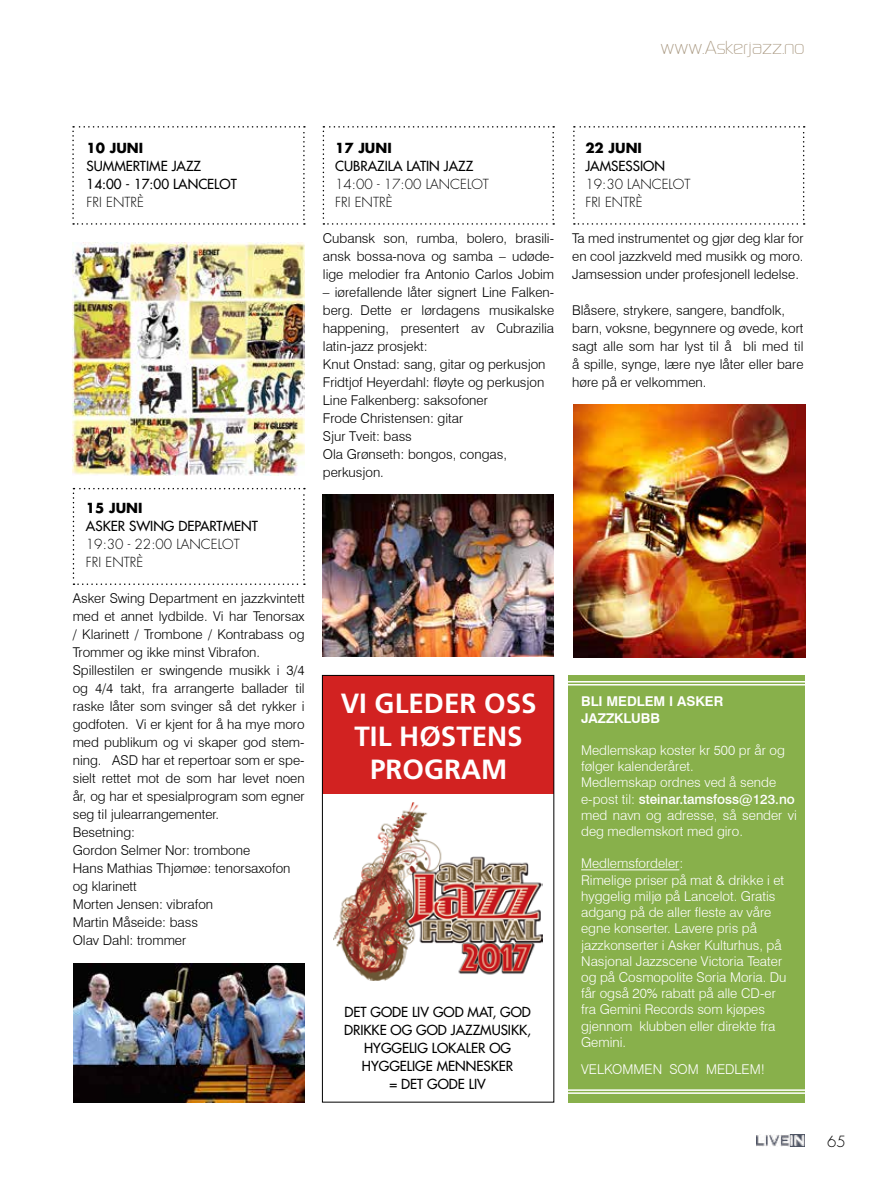
<style>
.page{position:relative;width:885px;height:1183px;background:#fff}
.page>*{position:absolute;margin:0;border:0;box-sizing:border-box;transform-origin:0 0}
.t1{font:700 27.75px/33.3px "Frutiger";color:#fff;text-align:center}
.t2{font:100 16.5px "Sol";color:#a6957d}
.t3{font:300 15px "Futura Std";color:#000}
.t4{font:300 13.5px/18px "Swiss 721 BT";color:#000}
.t5{font:300 13.5px/16.2px "Swiss 721 BT";color:#fff}
.t6{font:500 13.5px/18px "Futura Std";color:#000}
.t7{font:300 13.5px/18px "Futura Std";color:#000}
.t8{font:700 13.5px "Futura Std";color:#000}
.t9{font:700 13.5px/16.2px "Swiss 721 BT";color:#fff}
.s1{font-weight:500}
</style>
<div class="page">
<div style="left:322px;top:675px;width:231px;height:118px;background:#d22221"></div>
<svg style="left:72px;top:126px;width:233px;height:99px"></svg>
<img style="left:72px;top:243px;width:232px;height:232px">
<svg style="left:73px;top:488px;width:232px;height:97px"></svg>
<svg style="left:322px;top:126px;width:232px;height:99px"></svg>
<img style="left:322px;top:494px;width:231px;height:162px">
<img style="left:73px;top:963px;width:231px;height:138px">
<svg style="left:573px;top:126px;width:231px;height:99px"></svg>
<img style="left:573px;top:405px;width:232px;height:252px">
<div style="left:322px;top:675px;width:232px;height:427px;border:1px solid #000"></div>
<img style="left:333px;top:802px;width:209px;height:177px">
<div style="left:568px;top:675px;width:237px;height:426px;background:#88b04b"></div>
<hr style="left:581px;top:869px;width:98px;height:1px;background:#fff">
<div style="left:563px;top:680px;width:249px;height:5px;border:2px solid #fff"></div>
<div style="left:563px;top:1089px;width:247px;height:4px;border:2px solid #fff"></div>
<img style="left:756px;top:1134px;width:48px;height:11px">
<p class="t2" style="left:660px;top:37px;width:145px">www.Askerjazz.no</p>
<p class="t8" style="left:87px;top:138px;width:58px">10 JUNI</p>
<p class="t6" style="left:87px;top:157px;width:152px">SUMMERTIME JAZZ<br>14:00 - 17:00 LANCELOT</p>
<p class="t7" style="left:87px;top:193px;width:59px">FRI ENTRÈ</p>
<p class="t8" style="left:86px;top:498px;width:58px">15 JUNI</p>
<p class="t6" style="left:86px;top:517px;width:173px">ASKER SWING DEPARTMENT</p>
<p class="t7" style="left:86px;top:535px;width:155px">19:30 - 22:00 LANCELOT<br>FRI ENTRÈ</p>
<p class="t4" style="left:73px;top:589px;width:233px">Asker Swing Department en jazzkvintett med et annet lydbilde. Vi har Tenorsax / Klarinett / Trombone / Kontrabass og<br>Trommer og ikke minst Vibrafon.<br>Spillestilen er swingende musikk i 3/4 og 4/4 takt, fra arrangerte ballader til raske låter som svinger så det rykker i godfoten. Vi er kjent for å ha mye moro med publikum og vi skaper god stem&shy;ning.    ASD har et repertoar som er spe&shy;sielt rettet mot de som har levet noen år, og har et spesialprogram som egner seg til julearrangementer.<br>Besetning:<br>Gordon Selmer Nor: trombone<br>Hans Mathias Thjømøe: tenorsaxofon og klarinett<br>Morten Jensen: vibrafon<br>Martin Måseide: bass<br>Olav Dahl: trommer</p>
<p class="t8" style="left:335px;top:138px;width:58px">17 JUNI</p>
<p class="t6" style="left:335px;top:157px;width:139px">CUBRAZILA LATIN JAZZ</p>
<p class="t7" style="left:335px;top:175px;width:155px">14:00 - 17:00 LANCELOT<br>FRI ENTRÈ</p>
<p class="t4" style="left:323px;top:229px;width:233px;text-align:justify">Cubansk son, rumba, bolero, brasili&shy;ansk bossa-nova og samba – udøde&shy;lige melodier fra Antonio Carlos Jobim</p>
<p class="t4" style="left:323px;top:283px;width:233px">– iørefallende låter signert Line Falken&shy;berg.   Dette er lørdagens musikalske happening, presentert av Cubrazilia latin-jazz prosjekt:<br>Knut Onstad: sang, gitar og perkusjon<br>Fridtjof Heyerdahl: fløyte og perkusjon<br>Line Falkenberg: saksofoner<br>Frode Christensen: gitar<br>Sjur Tveit: bass<br>Ola Grønseth: bongos, congas, perkusjon.</p>
<h1 class="t1" style="left:340px;top:685px;width:197px">VI GLEDER OSS<br>TIL HØSTENS<br>PROGRAM</h1>
<p class="t6" style="left:344px;top:1003px;width:189px;text-align:center">DET GODE LIV GOD MAT, GOD<br>DRIKKE OG GOD JAZZMUSIKK,<br>HYGGELIG LOKALER OG<br>HYGGELIGE MENNESKER<br>= DET GODE LIV</p>
<p class="t8" style="left:585px;top:138px;width:58px">22 JUNI</p>
<p class="t6" style="left:585px;top:157px;width:81px">JAMSESSION</p>
<p class="t7" style="left:585px;top:175px;width:107px">19:30 LANCELOT<br>FRI ENTRÈ</p>
<p class="t4" style="left:572px;top:229px;width:233px;text-align:justify">Ta med instrumentet og gjør deg klar for en cool jazzkveld med musikk og moro.<br>Jamsession under profesjonell ledelse.</p>
<p class="t4" style="left:572px;top:301px;width:233px">Blåsere, strykere, sangere, bandfolk, barn, voksne, begynnere og øvede, kort sagt alle som har lyst til å bli med til å spille, synge, lære nye låter eller bare høre på er velkommen.</p>
<p class="t9" style="left:581px;top:693px;width:144px">BLI MEDLEM I ASKER<br>JAZZKLUBB</p>
<p class="t5" style="left:581px;top:741px;width:217px">Medlemskap koster kr 500 pr år og følger kalenderåret.<br>Medlemskap ordnes ved å sende e-post til: <span class="s1">steinar.tamsfoss@123.no </span>med navn og adresse, så sender vi deg medlemskort med giro.</p>
<p class="t5" style="left:581px;top:855px;width:207px">Medlemsfordeler:<br>Rimelige priser på mat &amp; drikke i et hyggelig miljø på Lancelot. Gratis adgang på de aller fleste av våre egne konserter. Lavere pris på jazzkonserter i Asker Kulturhus, på<br>Nasjonal Jazzscene Victoria Teater og på Cosmopolite Soria Moria. Du får også 20% rabatt på alle CD-er fra Gemini Records som kjøpes gjennom klubben eller direkte fra<br>Gemini.</p>
<p class="t5" style="left:581px;top:1060px;width:185px">VELKOMMEN SOM MEDLEM!</p>
<p class="t3" style="left:826px;top:1132px;width:20px">65</p>
</div>
